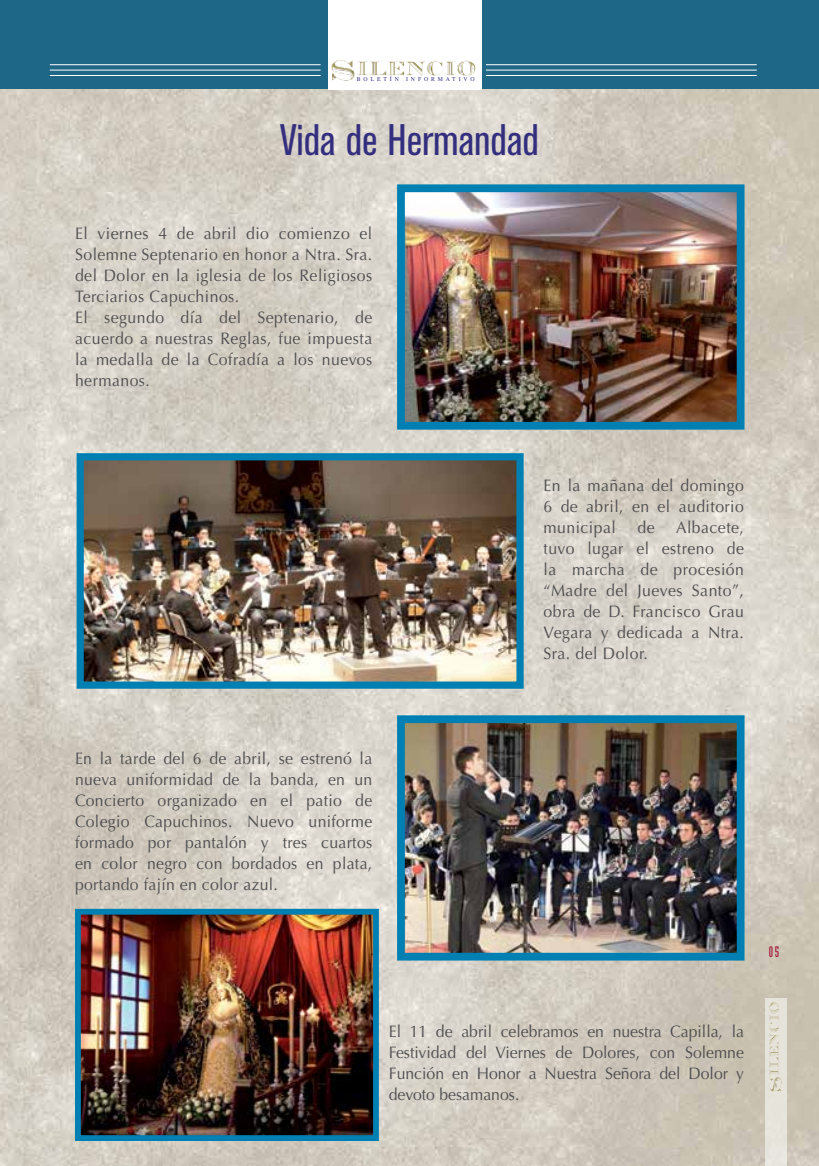
<style>
.page{position:relative;width:819px;height:1166px;background:#fff}
.page>*{position:absolute;margin:0;border:0;box-sizing:border-box;transform-origin:0 0}
.t1{font:condensed 43.75px "Akzidenz Grotesk BE";color:#342e7f}
.t2{font:16.62px/21px "Optima";letter-spacing:.03em;color:#4d4d4f;text-align:justify;scale:.95 1}
.t3{font:14.88px "Industria Solid A";color:#a31c41}
.t4{font:5.95px "Times";letter-spacing:.5em;color:#2f2f80}
</style>
<div class="page">
<img style="left:0;top:88px;width:819px;height:1078px">
<div style="left:0;top:0;width:819px;height:88px;background:#1f6786"></div>
<div style="left:328px;top:0;width:153px;height:89px;background:#fff"></div>
<svg style="left:765px;top:998px;width:21px;height:168px;background:#e4e1d7"></svg>
<img style="left:331px;top:60px;width:20px;height:20px">
<hr style="left:50px;top:64px;width:270px;height:1px;background:#fff">
<hr style="left:486px;top:64px;width:270px;height:1px;background:#fff">
<hr style="left:50px;top:70px;width:270px;height:1px;background:#fff">
<hr style="left:486px;top:70px;width:270px;height:1px;background:#fff">
<hr style="left:50px;top:75px;width:270px;height:1px;background:#fff">
<hr style="left:486px;top:75px;width:270px;height:1px;background:#fff">
<svg style="left:769px;top:1002px;width:9px;height:12px"></svg>
<img style="left:406px;top:193px;width:329px;height:228px">
<div style="left:397px;top:184px;width:347px;height:246px;border:8px solid #0080b2"></div>
<img style="left:406px;top:724px;width:329px;height:227px">
<div style="left:397px;top:715px;width:347px;height:245px;border:8px solid #0080b2"></div>
<img style="left:85px;top:461px;width:430px;height:220px">
<div style="left:77px;top:453px;width:446px;height:236px;border:7px solid #0080b2"></div>
<img style="left:82px;top:916px;width:290px;height:218px">
<div style="left:75px;top:909px;width:304px;height:232px;border:6px solid #0080b2"></div>
<p class="t4" style="left:357px;top:75px;width:119px">BOLETÍN INFORMATIVO</p>
<h1 class="t1" style="left:280px;top:116px;width:260px">Vida de Hermandad</h1>
<p class="t2" style="left:75px;top:223px;width:314px;text-align:left">El viernes 4 de abril dio comienzo el<br>Solemne Septenario en honor a Ntra. Sra. del Dolor en la iglesia de los Religiosos<br>Terciarios Capuchinos.<br>El segundo día del Septenario, de acuerdo a nuestras Reglas, fue impuesta la medalla de la Cofradía a los nuevos hermanos.</p>
<p class="t2" style="left:543px;top:475px;width:212px">En la mañana del domingo 6 de abril, en el auditorio municipal</p>
<p class="t2" style="left:543px;top:517px;width:212px;text-indent:132px">Albacete, tuvo lugar el estreno de la marcha de procesión “Madre del Jueves Santo”, obra de D. Francisco Grau Vegara y dedicada a Ntra.<br>Sra. del Dolor.</p>
<p class="t2" style="left:637px;top:517px;width:20px">de</p>
<p class="t2" style="left:75px;top:748px;width:314px">En la tarde del 6 de abril, se estrenó la nueva uniformidad de la banda, en un Concierto organizado en el patio de Colegio Capuchinos. Nuevo uniforme formado por pantalón y tres cuartos en color negro con bordados en plata, portando fajín en color azul.</p>
<p class="t3" style="left:768px;top:943px;width:12px">05</p>
<p class="t2" style="left:389px;top:1021px;width:375px">El 11 de abril celebramos en nuestra Capilla, la Festividad del Viernes de Dolores, con Solemne Función en Honor a Nuestra Señora del Dolor y devoto besamanos.</p>
</div>
